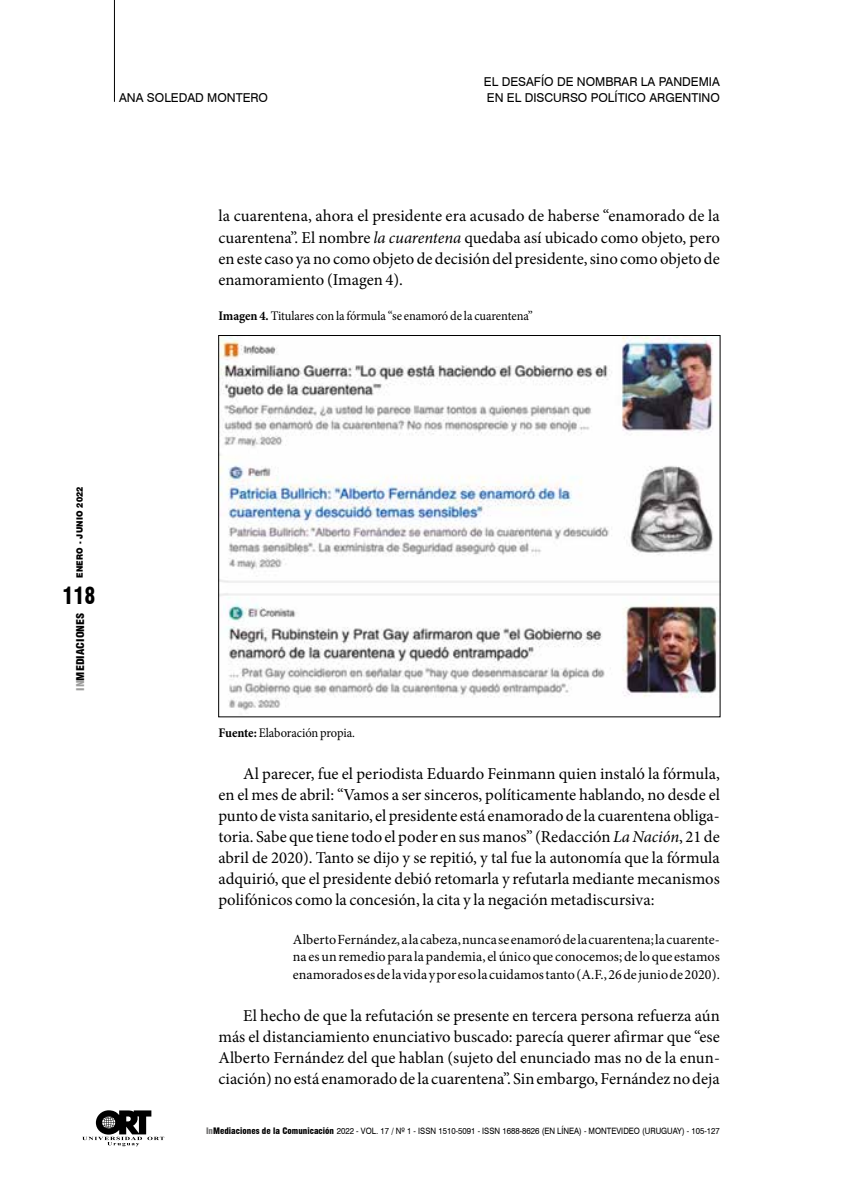
<style>
.page{position:relative;width:844px;height:1191px;background:#fff}
.page>*{position:absolute;margin:0;border:0;box-sizing:border-box;transform-origin:0 0}
.t1{font:900 condensed 22.75px "Swiss 721 BT";color:#000;scale:.9 1}
.t2{font:16.62px/21px "Minion Pro";letter-spacing:-.005em;color:#000;text-align:justify}
.t3{font:14px/17.5px "Minion Pro";letter-spacing:.005em;color:#000;text-align:justify}
.t4{font:13.12px "Minion Pro";letter-spacing:-.01em;color:#000;scale:.95 1}
.t5{font:12.25px/15.8px "Swiss 721 BT";color:#000}
.t6{font:900 condensed 10.5px "Swiss 721 BT";color:#000;scale:1.1 1}
.t7{font:8.75px "Swiss 721 BT";color:#000;scale:.9 1}
.t8{font:900 8.75px "Swiss 721 BT";letter-spacing:.02em;color:#000;scale:.9 1}
.s1{font-style:italic}
.s2{font-weight:700}
.s3{color:#9d9d9c}
.s4{font-weight:900;font-stretch:condensed;color:#706f6f}
.s5{font-weight:900;font-stretch:condensed}
</style>
<div class="page">
<hr style="left:114px;top:0;width:1px;height:102px;background:#000">
<svg style="left:82px;top:1110px;width:82px;height:36px"></svg>
<img style="left:220px;top:337px;width:498px;height:374px">
<p class="t5" style="left:119px;top:89px;width:150px">ANA SOLEDAD MONTERO</p>
<p class="t5" style="left:484px;top:74px;width:237px">EL DESAFÍO DE NOMBRAR LA PANDEMIA<br>EN EL DISCURSO POLÍTICO ARGENTINO</p>
<p class="t2" style="left:218px;top:206px;width:502px">la cuarentena, ahora el presidente era acusado de haberse “enamorado de la cuarentena”. El nombre <span class="s1">la cuarentena</span> quedaba así ubicado como objeto, pero en este caso ya no como objeto de decisión del presidente, sino como objeto de enamoramiento (Imagen 4).</p>
<p class="t4" style="left:218px;top:307px;width:332px"><span class="s2">Imagen 4.</span> Titulares con la fórmula “se enamoró de la cuarentena”</p>
<p class="t8" style="left:74px;top:578px;width:103px;rotate:-90deg">ENERO - JUNIO 2022</p>
<h1 class="t1" style="left:63px;top:582px;width:38px">118</h1>
<p class="t6" style="left:74px;top:691px;width:73px;rotate:-90deg"><span class="s3">IN</span>MEDIACIONES</p>
<p class="t4" style="left:218px;top:724px;width:145px"><span class="s2">Fuente:</span> Elaboración propia.</p>
<p class="t2" style="left:218px;top:763px;width:503px;text-indent:25px">Al parecer, fue el periodista Eduardo Feinmann quien instaló la fórmula, en el mes de abril: “Vamos a ser sinceros, políticamente hablando, no desde el punto de vista sanitario, el presidente está enamorado de la cuarentena obliga&shy;toria. Sabe que tiene todo el poder en sus manos” (Redacción <span class="s1">La Nación</span>, 21 de abril de 2020). Tanto se dijo y se repitió, y tal fue la autonomía que la fórmula adquirió, que el presidente debió retomarla y refutarla mediante mecanismos polifónicos como la concesión, la cita y la negación metadiscursiva:</p>
<p class="t3" style="left:293px;top:930px;width:428px">Alberto Fernández, a la cabeza, nunca se enamoró de la cuarentena; la cuarente&shy;na es un remedio para la pandemia, el único que conocemos; de lo que estamos enamorados es de la vida y por eso la cuidamos tanto (A.F., 26 de junio de 2020).</p>
<p class="t2" style="left:218px;top:1005px;width:503px;text-indent:25px">El hecho de que la refutación se presente en tercera persona refuerza aún más el distanciamiento enunciativo buscado: parecía querer afirmar que “ese Alberto Fernández del que hablan (sujeto del enunciado mas no de la enun&shy;ciación) no está enamorado de la cuarentena”. Sin embargo, Fernández no deja</p>
<p class="t7" style="left:206px;top:1125px;width:572px"><span class="s4">In</span><span class="s5">Mediaciones de la Comunicación</span> 2022 - VOL. 17 / Nº 1 - ISSN 1510-5091 - ISSN 1688-8626 (EN LÍNEA) - MONTEVIDEO (URUGUAY) - 105-127</p>
</div>
